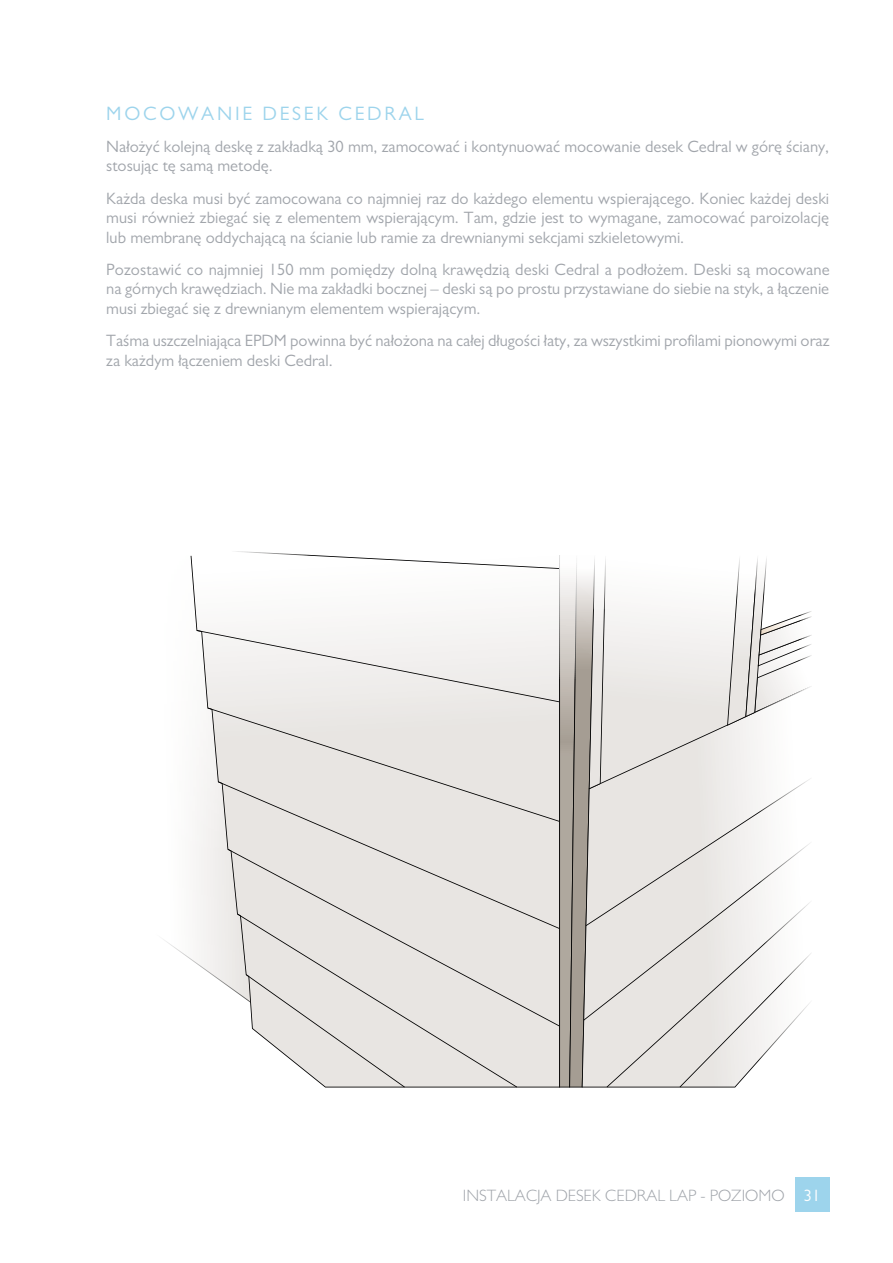
<style>
.page{position:relative;width:893px;height:1263px;background:#fff}
.page>*{position:absolute;margin:0;border:0;box-sizing:border-box;transform-origin:0 0}
.t1{font:19.5px "Gill Sans MT Pro";letter-spacing:.14em;color:#9dd4ec}
.t2{font:16.5px/19.5px "Gill Sans MT Pro";color:#a1a5ab}
.t3{font:300 16.5px "Gill Sans MT Pro";color:#a1a5ab}
.s1{font-weight:400;color:#fff}
</style>
<div class="page">
<div style="left:795px;top:1178px;width:34px;height:34px;background:#9dd4ec"></div>
<svg style="left:163px;top:551px;width:649px;height:536px"></svg>
<p class="t1" style="left:106px;top:102px;width:319px">MOCOWANIE DESEK CEDRAL</p>
<p class="t2" style="left:106px;top:136px;width:724px">Nałożyć kolejną deskę z zakładką 30 mm, zamocować i kontynuować mocowanie desek Cedral w górę ściany, stosując tę samą metodę.</p>
<p class="t2" style="left:106px;top:188px;width:724px;text-align:justify">Każda deska musi być zamocowana co najmniej raz do każdego elementu wspierającego. Koniec każdej deski musi również zbiegać się z elementem wspierającym. Tam, gdzie jest to wymagane, zamocować paroizolację lub membranę oddychającą na ścianie lub ramie za drewnianymi sekcjami szkieletowymi.</p>
<p class="t2" style="left:106px;top:260px;width:725px;text-align:justify">Pozostawić co najmniej 150 mm pomiędzy dolną krawędzią deski Cedral a podłożem. Deski są mocowane na górnych krawędziach. Nie ma zakładki bocznej – deski są po prostu przystawiane do siebie na styk, a łączenie musi zbiegać się z drewnianym elementem wspierającym.</p>
<p class="t2" style="left:106px;top:331px;width:725px">Taśma uszczelniająca EPDM powinna być nałożona na całej długości łaty, za wszystkimi profilami pionowymi oraz za każdym łączeniem deski Cedral.</p>
<p class="t3" style="left:463px;top:1185px;width:359px">INSTALACJA DESEK CEDRAL LAP - POZIOMO <span class="s1">31</span></p>
</div>
